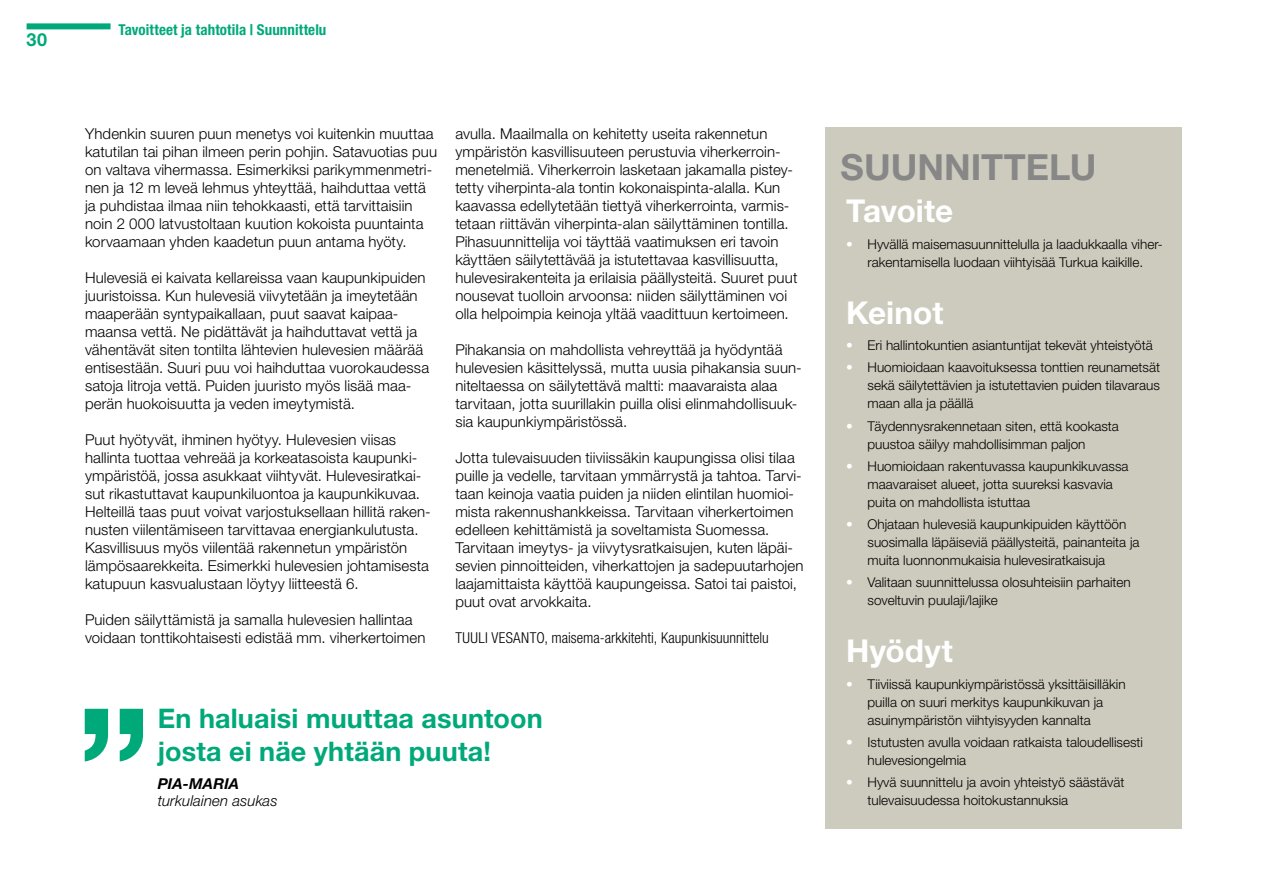
<style>
.page{position:relative;width:1263px;height:893px;background:#fff}
.page>*{position:absolute;margin:0;border:0;box-sizing:border-box;transform-origin:0 0}
.t1{font:700 164.1px "Helvetica Neue LT Std";color:#00a97a}
.t2{font:700 36px "Helvetica Neue LT Std";color:#878787}
.t3{font:700 31.5px "Helvetica Neue LT Std";color:#fff}
.t4{font:700 27px/33px "Helvetica Neue LT Std";letter-spacing:.005em;color:#00a97a}
.t5{font:700 18px "Helvetica Neue LT Std";color:#00a97a}
.t6{font:300 15px/18px "Helvetica Neue LT Std";letter-spacing:.005em;color:#000}
.t7{font:300 condensed 15px "Helvetica Neue LT Std";color:#000}
.t8{font:700 condensed 15px "Helvetica Neue LT Std";letter-spacing:.005em;color:#00a97a}
.t9{font:italic 300 15px "Helvetica Neue LT Std";letter-spacing:.01em;color:#000}
.t10{font:italic 700 15px "Helvetica Neue LT Std";letter-spacing:.01em;color:#000}
.t11{font:300 13.5px/18px "Helvetica Neue LT Std";color:#000}
.s1{color:#fff}
</style>
<div class="page">
<div style="left:27px;top:23px;width:84px;height:6px;background:#00a97a"></div>
<div style="left:826px;top:128px;width:356px;height:701px;background:#cdcbbd"></div>
<p class="t5" style="left:27px;top:28px;width:22px">30</p>
<p class="t8" style="left:118px;top:20px;width:209px">Tavoitteet ja tahtotila | Suunnittelu</p>
<p class="t6" style="left:85px;top:124px;width:353px">Yhdenkin suuren puun menetys voi kuitenkin muuttaa katutilan tai pihan ilmeen perin pohjin. Satavuotias puu on valtava vihermassa. Esimerkiksi parikymmenmetri&shy;nen ja 12 m leveä lehmus yhteyttää, haihduttaa vettä ja puhdistaa ilmaa niin tehokkaasti, että tarvittaisiin noin 2 000 latvustoltaan kuution kokoista puuntainta korvaamaan yhden kaadetun puun antama hyöty.</p>
<p class="t6" style="left:85px;top:268px;width:346px">Hulevesiä ei kaivata kellareissa vaan kaupunkipuiden juuristoissa. Kun hulevesiä viivytetään ja imeytetään maaperään syntypaikallaan, puut saavat kaipaa&shy;maansa vettä. Ne pidättävät ja haihduttavat vettä ja vähentävät siten tontilta lähtevien hulevesien määrää entisestään. Suuri puu voi haihduttaa vuorokaudessa satoja litroja vettä. Puiden juuristo myös lisää maa&shy;perän huokoisuutta ja veden imeytymistä.</p>
<p class="t6" style="left:85px;top:430px;width:347px">Puut hyötyvät, ihminen hyötyy. Hulevesien viisas hallinta tuottaa vehreää ja korkeatasoista kaupunki&shy;ympäristöä, jossa asukkaat viihtyvät. Hulevesiratkai&shy;sut rikastuttavat kaupunkiluontoa ja kaupunkikuvaa.<br>Helteillä taas puut voivat varjostuksellaan hillitä raken&shy;nusten viilentämiseen tarvittavaa energiankulutusta.<br>Kasvillisuus myös viilentää rakennetun ympäristön lämpösaarekkeita. Esimerkki hulevesien johtamisesta katupuun kasvualustaan löytyy liitteestä 6.</p>
<p class="t6" style="left:85px;top:610px;width:342px">Puiden säilyttämistä ja samalla hulevesien hallintaa voidaan tonttikohtaisesti edistää mm. viherkertoimen</p>
<p class="t6" style="left:455px;top:124px;width:344px">avulla. Maailmalla on kehitetty useita rakennetun ympäristön kasvillisuuteen perustuvia viherkerroin&shy;menetelmiä. Viherkerroin lasketaan jakamalla pistey&shy;tetty viherpinta-ala tontin kokonaispinta-alalla. Kun kaavassa edellytetään tiettyä viherkerrointa, varmis&shy;tetaan riittävän viherpinta-alan säilyttäminen tontilla.<br>Pihasuunnittelija voi täyttää vaatimuksen eri tavoin käyttäen säilytettävää ja istutettavaa kasvillisuutta, hulevesirakenteita ja erilaisia päällysteitä. Suuret puut nousevat tuolloin arvoonsa: niiden säilyttäminen voi olla helpoimpia keinoja yltää vaadittuun kertoimeen.</p>
<p class="t6" style="left:455px;top:340px;width:348px">Pihakansia on mahdollista vehreyttää ja hyödyntää hulevesien käsittelyssä, mutta uusia pihakansia suun&shy;niteltaessa on säilytettävä maltti: maavaraista alaa tarvitaan, jotta suurillakin puilla olisi elinmahdollisuuk&shy;sia kaupunkiympäristössä.</p>
<p class="t6" style="left:455px;top:448px;width:350px">Jotta tulevaisuuden tiiviissäkin kaupungissa olisi tilaa puille ja vedelle, tarvitaan ymmärrystä ja tahtoa. Tarvi&shy;taan keinoja vaatia puiden ja niiden elintilan huomioi&shy;mista rakennushankkeissa. Tarvitaan viherkertoimen edelleen kehittämistä ja soveltamista Suomessa.<br>Tarvitaan imeytys- ja viivytysratkaisujen, kuten läpäi&shy;sevien pinnoitteiden, viherkattojen ja sadepuutarhojen laajamittaista käyttöä kaupungeissa. Satoi tai paistoi, puut ovat arvokkaita.</p>
<p class="t7" style="left:455px;top:629px;width:315px">TUULI VESANTO, maisema-arkkitehti, Kaupunkisuunnittelu</p>
<h1 class="t1" style="left:76px;top:666px;width:78px">”</h1>
<h3 class="t4" style="left:158px;top:701px;width:386px">En haluaisi muuttaa asuntoon josta ei näe yhtään puuta!</h3>
<p class="t10" style="left:158px;top:775px;width:83px">PIA-MARIA</p>
<p class="t9" style="left:158px;top:792px;width:121px">turkulainen asukas</p>
<h2 class="t2" style="left:841px;top:145px;width:257px">SUUNNITTELU</h2>
<h3 class="t3" style="left:846px;top:192px;width:109px">Tavoite</h3>
<p class="t11" style="left:846px;top:235px;width:318px;text-align:center"><span class="s1">•</span> Hyvällä maisemasuunnittelulla ja laadukkaalla viher&shy;rakentamisella luodaan viihtyisää Turkua kaikille.</p>
<h3 class="t3" style="left:846px;top:293px;width:99px">Keinot</h3>
<p class="t11" style="left:846px;top:336px;width:308px"><span class="s1">•</span> Eri hallintokuntien asiantuntijat tekevät yhteistyötä</p>
<p class="t11" style="left:867px;top:358px;width:294px;text-align:justify;text-indent:-21px"><span class="s1">•</span> Huomioidaan kaavoituksessa tonttien reunametsät sekä säilytettävien ja istutettavien puiden tilavaraus maan alla ja päällä</p>
<p class="t11" style="left:867px;top:416px;width:253px;text-indent:-21px"><span class="s1">•</span> Täydennysrakennetaan siten, että kookasta puustoa säilyy mahdollisimman paljon</p>
<p class="t11" style="left:867px;top:457px;width:263px;text-indent:-21px"><span class="s1">•</span> Huomioidaan rakentuvassa kaupunkikuvassa maavaraiset alueet, jotta suureksi kasvavia puita on mahdollista istuttaa</p>
<p class="t11" style="left:867px;top:515px;width:274px;text-indent:-21px"><span class="s1">•</span> Ohjataan hulevesiä kaupunkipuiden käyttöön suosimalla läpäiseviä päällysteitä, painanteita ja muita luonnonmukaisia hulevesiratkaisuja</p>
<p class="t11" style="left:867px;top:573px;width:265px;text-indent:-21px"><span class="s1">•</span> Valitaan suunnittelussa olosuhteisiin parhaiten soveltuvin puulaji/lajike</p>
<h3 class="t3" style="left:846px;top:631px;width:108px">Hyödyt</h3>
<p class="t11" style="left:867px;top:675px;width:260px;text-indent:-21px"><span class="s1">•</span> Tiiviissä kaupunkiympäristössä yksittäisilläkin puilla on suuri merkitys kaupunkikuvan ja asuinympäristön viihtyisyyden kannalta</p>
<p class="t11" style="left:867px;top:733px;width:277px;text-indent:-21px"><span class="s1">•</span> Istutusten avulla voidaan ratkaista taloudellisesti hulevesiongelmia</p>
<p class="t11" style="left:867px;top:773px;width:259px;text-indent:-21px"><span class="s1">•</span> Hyvä suunnittelu ja avoin yhteistyö säästävät tulevaisuudessa hoitokustannuksia</p>
</div>
